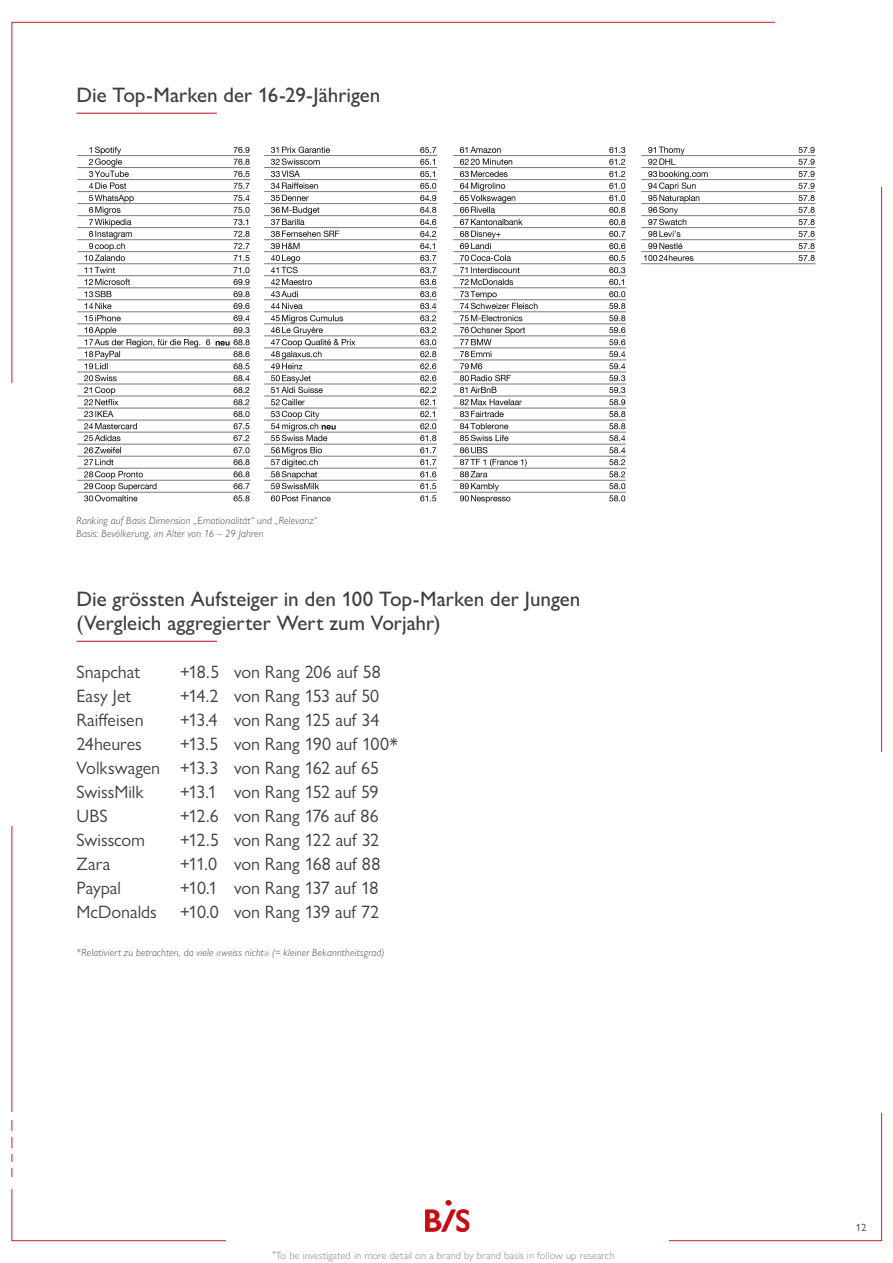
<style>
.page{position:relative;width:893px;height:1263px;background:#fff}
.page>*{position:absolute;margin:0;border:0;box-sizing:border-box;transform-origin:0 0}
.t1{font:500 21px/24px "Gill Sans Nova";color:#3c3e40}
.t2{font:18px/24px "Gill Sans Nova";letter-spacing:-.005em;color:#3c3e40}
.t3{font:italic 300 10.5px/13.5px "Gill Sans Nova";letter-spacing:.02em;color:#3c3e40}
.t4{font:300 10.5px "Gill Sans Nova";letter-spacing:.01em;color:#7c7f80}
.t5{font:10.5px "Gill Sans Nova";color:#3c3e40}
</style>
<div class="page">
<img style="left:426px;top:1212px;width:44px;height:20px">
<img style="left:426px;top:1200px;width:43px;height:31px">
<hr style="left:77px;top:113px;width:140px;height:1px;background:#c9202d">
<hr style="left:77px;top:641px;width:140px;height:1px;background:#c9202d">
<img style="left:77px;top:146px;width:739px;height:357px">
<p class="t1" style="left:77px;top:83px;width:305px">Die Top-Marken der 16-29-Jährigen</p>
<p class="t3" style="left:77px;top:513px;width:242px">Ranking auf Basis Dimension „Emotionalität“ und „Relevanz“<br>Basis: Bevölkerung, im Alter von 16 – 29 Jahren</p>
<p class="t1" style="left:77px;top:587px;width:505px">Die grössten Aufsteiger in den 100 Top-Marken der Jungen (Vergleich aggregierter Wert zum Vorjahr)</p>
<p class="t2" style="left:77px;top:660px;width:65px">Snapchat</p>
<p class="t2" style="left:180px;top:660px;width:202px">+18.5 von Rang 206 auf 58</p>
<p class="t2" style="left:77px;top:684px;width:56px">Easy Jet</p>
<p class="t2" style="left:180px;top:684px;width:201px">+14.2 von Rang 153 auf 50</p>
<p class="t2" style="left:77px;top:708px;width:69px">Raiffeisen</p>
<p class="t2" style="left:180px;top:708px;width:201px">+13.4 von Rang 125 auf 34</p>
<p class="t2" style="left:77px;top:732px;width:67px">24heures</p>
<p class="t2" style="left:77px;top:732px;width:323px;text-indent:104px">+13.5 von Rang 190 auf 100*<br>Volkswagen +13.3 von Rang 162 auf 65<br>SwissMilk</p>
<p class="t2" style="left:180px;top:780px;width:200px">+13.1 von Rang 152 auf 59</p>
<p class="t2" style="left:77px;top:804px;width:33px">UBS</p>
<p class="t2" style="left:180px;top:804px;width:200px">+12.6 von Rang 176 auf 86</p>
<p class="t2" style="left:77px;top:828px;width:70px">Swisscom</p>
<p class="t2" style="left:180px;top:828px;width:201px">+12.5 von Rang 122 auf 32</p>
<p class="t2" style="left:77px;top:852px;width:35px">Zara</p>
<p class="t2" style="left:180px;top:852px;width:202px">+11.0 von Rang 168 auf 88</p>
<p class="t2" style="left:77px;top:876px;width:46px">Paypal</p>
<p class="t2" style="left:180px;top:876px;width:200px">+10.1 von Rang 137 auf 18</p>
<p class="t2" style="left:77px;top:900px;width:82px">McDonalds</p>
<p class="t2" style="left:180px;top:900px;width:201px">+10.0 von Rang 139 auf 72</p>
<p class="t3" style="left:77px;top:945px;width:310px">*Relativiert zu betrachten, da viele «weiss nicht» (= kleiner Bekanntheitsgrad)</p>
<p class="t4" style="left:272px;top:1248px;width:344px"><sup>*</sup>To be investigated in more detail on a brand by brand basis in follow up research</p>
<p class="t5" style="left:856px;top:1221px;width:12px">12</p>
</div>
